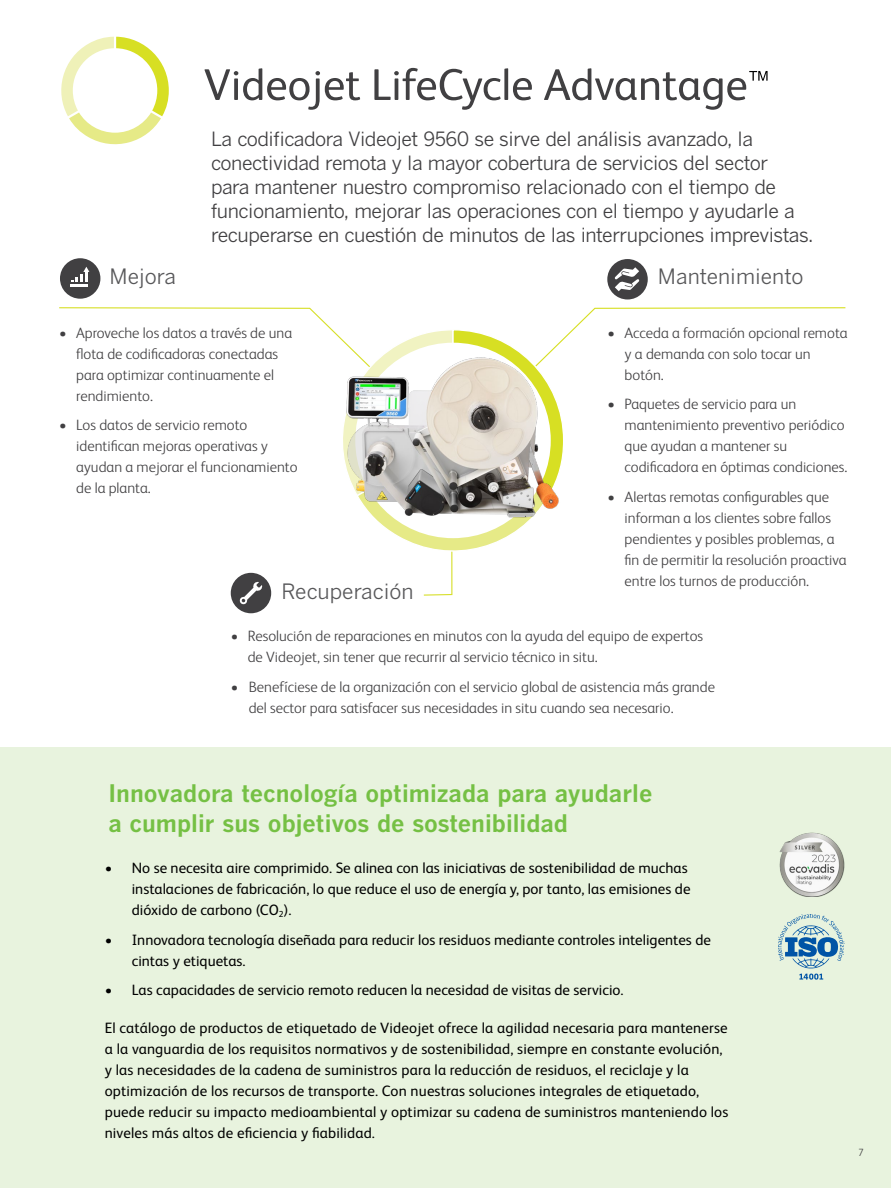
<style>
.page{position:relative;width:891px;height:1188px;background:#fff}
.page>*{position:absolute;margin:0;border:0;box-sizing:border-box;transform-origin:0 0}
.t1{font:700 24px/30px "Benton Gothic";color:#75c044}
.t2{font:21px "Benton Gothic";color:#58585a}
.t3{font:19.5px/24px "Benton Gothic";letter-spacing:-.025em;color:#414042}
.t4{font:15px/21px "FS Albert Pro";letter-spacing:.005em;color:#000}
.t5{font:300 15px/21px "FS Albert Pro";color:#414042}
.t6{font:300 10.5px "FS Albert Pro";color:#414042}
</style>
<div class="page">
<div style="left:0;top:747px;width:891px;height:441px;background:#e8f3de"></div>
<div style="left:60px;top:258px;width:40px;height:41px;background:#414042;border-radius:50%"></div>
<hr style="left:71px;top:284px;width:17px;height:3px;background:#fff">
<svg style="left:71px;top:267px;width:18px;height:15px"></svg>
<div style="left:607px;top:259px;width:41px;height:41px;background:#414042;border-radius:50%"></div>
<svg style="left:615px;top:267px;width:24px;height:24px"></svg>
<div style="left:231px;top:573px;width:40px;height:40px;background:#414042;border-radius:50%"></div>
<img style="left:779px;top:832px;width:66px;height:65px">
<svg style="left:778px;top:915px;width:67px;height:65px"></svg>
<svg style="left:59px;top:307px;width:787px;height:298px"></svg>
<img style="left:325px;top:342px;width:257px;height:207px">
<svg style="left:61px;top:37px;width:108px;height:107px"></svg>
<svg style="left:204px;top:68px;width:156px;height:42px"></svg>
<svg style="left:374px;top:68px;width:158px;height:42px"></svg>
<svg style="left:544px;top:68px;width:224px;height:42px"></svg>
<p class="t3" style="left:211px;top:127px;width:604px">La codificadora Videojet 9560 se sirve del análisis avanzado, la conectividad remota y la mayor cobertura de servicios del sector<br>para mantener nuestro compromiso relacionado con el tiempo de funcionamiento, mejorar las operaciones con el tiempo y ayudarle a recuperarse en cuestión de minutos de las interrupciones imprevistas.</p>
<h2 class="t2" style="left:110px;top:265px;width:68px">Mejora</h2>
<h2 class="t2" style="left:658px;top:265px;width:147px">Mantenimiento</h2>
<p class="t5" style="left:76px;top:321px;width:217px;text-indent:-17px">• Aproveche los datos a través de una flota de codificadoras conectadas para optimizar continuamente el rendimiento.</p>
<p class="t5" style="left:76px;top:414px;width:223px;text-indent:-17px">• Los datos de servicio remoto identifican mejoras operativas y ayudan a mejorar el funcionamiento de la planta.</p>
<h2 class="t2" style="left:281px;top:579px;width:134px">Recuperación</h2>
<p class="t5" style="left:625px;top:321px;width:224px;text-indent:-17px">• Acceda a formación opcional remota y a demanda con solo tocar un botón.</p>
<p class="t5" style="left:625px;top:393px;width:224px;text-indent:-17px">• Paquetes de servicio para un mantenimiento preventivo periódico que ayudan a mantener su codificadora en óptimas condiciones.</p>
<p class="t5" style="left:625px;top:485px;width:223px;text-indent:-17px">• Alertas remotas configurables que informan a los clientes sobre fallos pendientes y posibles problemas, a fin de permitir la resolución proactiva entre los turnos de producción.</p>
<p class="t5" style="left:248px;top:624px;width:457px;text-indent:-17px">• Resolución de reparaciones en minutos con la ayuda del equipo de expertos de Videojet, sin tener que recurrir al servicio técnico in situ.</p>
<p class="t5" style="left:249px;top:675px;width:468px;text-indent:-18px">• Benefíciese de la organización con el servicio global de asistencia más grande del sector para satisfacer sus necesidades in situ cuando sea necesario.</p>
<h1 class="t1" style="left:108px;top:779px;width:545px">Innovadora tecnología optimizada para ayudarle a cumplir sus objetivos de sostenibilidad</h1>
<p class="t4" style="left:132px;top:857px;width:560px;text-indent:-27px">• No se necesita aire comprimido. Se alinea con las iniciativas de sostenibilidad de muchas instalaciones de fabricación, lo que reduce el uso de energía y, por tanto, las emisiones de dióxido de carbono (CO<sub>2</sub>).</p>
<p class="t4" style="left:132px;top:928px;width:581px;text-indent:-27px">• Innovadora tecnología diseñada para reducir los residuos mediante controles inteligentes de cintas y etiquetas.</p>
<p class="t4" style="left:105px;top:979px;width:520px">• Las capacidades de servicio remoto reducen la necesidad de visitas de servicio.</p>
<p class="t4" style="left:105px;top:1017px;width:625px">El catálogo de productos de etiquetado de Videojet ofrece la agilidad necesaria para mantenerse a la vanguardia de los requisitos normativos y de sostenibilidad, siempre en constante evolución, y las necesidades de la cadena de suministros para la reducción de residuos, el reciclaje y la optimización de los recursos de transporte. Con nuestras soluciones integrales de etiquetado, puede reducir su impacto medioambiental y optimizar su cadena de suministros manteniendo los niveles más altos de eficiencia y fiabilidad.</p>
<p class="t6" style="left:858px;top:1145px;width:7px">7</p>
</div>
